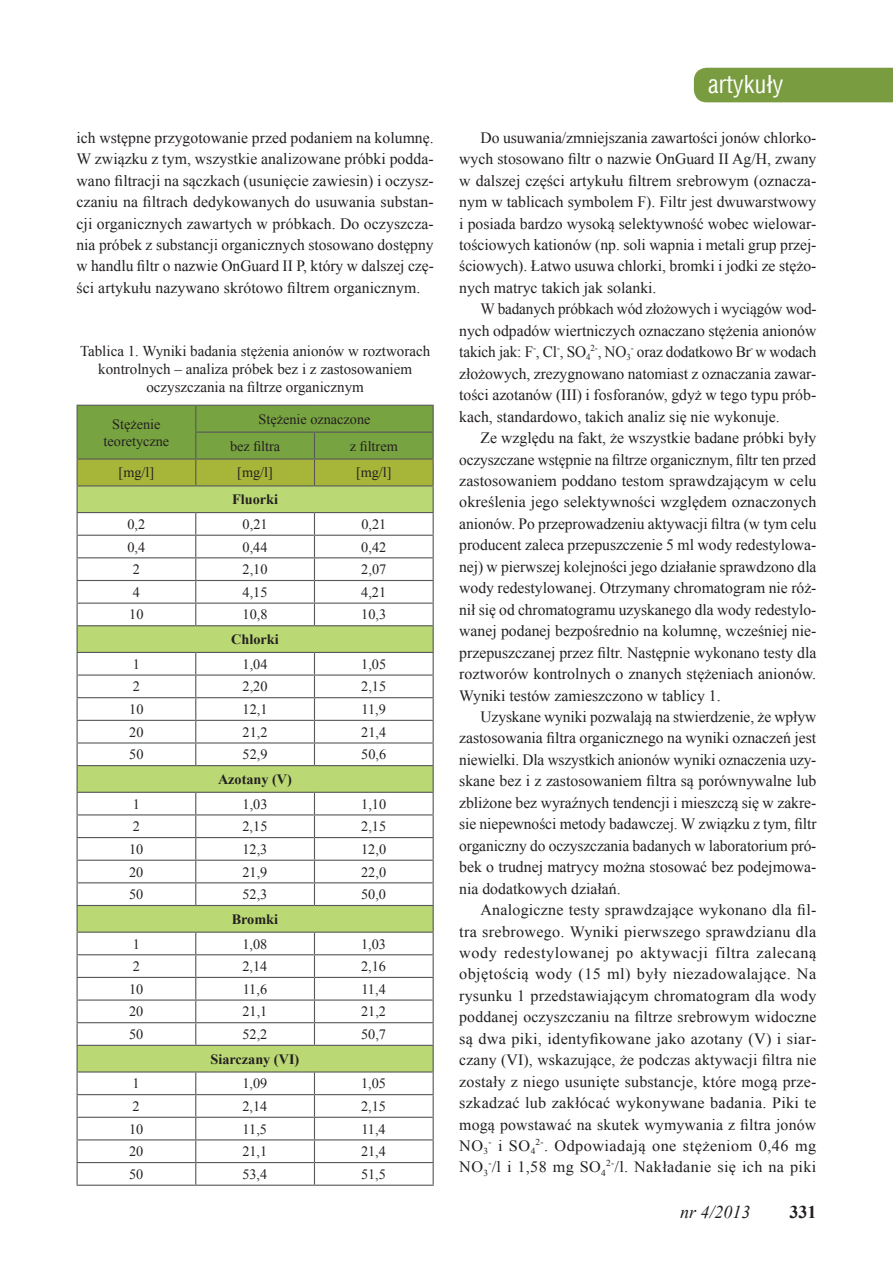
<style>
.page{position:relative;width:893px;height:1263px;background:#fff}
.page>*{position:absolute;margin:0;border:0;box-sizing:border-box;transform-origin:0 0}
.t1{font:24px "Switzerland Condensed";color:#fff}
.t2{font:italic 18px "Times New Roman";color:#231f20}
.t3{font:700 18px "Times New Roman";color:#231f20}
.t4{font:15.75px/21.5px "Times New Roman";color:#231f20;text-align:justify}
.t5{font:15px/18px "Times New Roman";color:#231f20;text-align:center}
.t6{font:14.25px/17.1px "Times New Roman";color:#231f20;text-align:center}
.t7{font:700 14.25px "Times New Roman";color:#231f20}
.t8{font:9.15px "Times New Roman";color:#231f20}
.s1{font-size:15.75px}
</style>
<div class="page">
<div style="left:694px;top:68px;width:199px;height:34px;background:#7a9c40"></div>
<hr style="left:77px;top:1184px;width:119px;height:2px;background:#57585a">
<hr style="left:196px;top:1184px;width:118px;height:2px;background:#57585a">
<hr style="left:314px;top:1184px;width:120px;height:2px;background:#57585a">
<svg style="left:77px;top:405px;width:357px;height:779px"></svg>
<hr style="left:77px;top:1071px;width:119px;height:1px;background:#57585a">
<hr style="left:196px;top:1071px;width:118px;height:1px;background:#57585a">
<hr style="left:314px;top:1071px;width:120px;height:1px;background:#57585a">
<p class="t4" style="left:77px;top:126px;width:359px">ich wstępne przygotowanie przed podaniem na kolumnę.<br>W związku z tym, wszystkie analizowane próbki podda&shy;wano filtracji na sączkach (usunięcie zawiesin) i oczysz&shy;czaniu na filtrach dedykowanych do usuwania substan&shy;cji organicznych zawartych w próbkach. Do oczyszcza&shy;nia próbek z substancji organicznych stosowano dostępny w handlu filtr o nazwie OnGuard II P, który w dalszej czę&shy;ści artykułu nazywano skrótowo filtrem organicznym.</p>
<p class="t5" style="left:80px;top:342px;width:352px">Tablica 1. Wyniki badania stężenia anionów w roztworach kontrolnych – analiza próbek bez i z zastosowaniem oczyszczania na filtrze organicznym</p>
<p class="t6" style="left:104px;top:415px;width:67px">Stężenie teoretyczne</p>
<p class="t6" style="left:230px;top:405px;width:142px;line-height:26.8px;text-align:left;text-indent:28px">Stężenie oznaczone bez filtra</p>
<p class="t6" style="left:350px;top:437px;width:49px">z filtrem</p>
<p class="t6" style="left:119px;top:464px;width:37px">[mg/l]</p>
<p class="t6" style="left:237px;top:464px;width:37px">[mg/l]</p>
<p class="t6" style="left:356px;top:464px;width:37px">[mg/l]</p>
<p class="t7" style="left:232px;top:489px;width:47px">Fluorki</p>
<p class="t6" style="left:128px;top:515px;width:19px">0,2</p>
<p class="t6" style="left:243px;top:515px;width:26px">0,21</p>
<p class="t6" style="left:361px;top:515px;width:26px">0,21</p>
<p class="t6" style="left:128px;top:538px;width:19px">0,4</p>
<p class="t6" style="left:243px;top:538px;width:26px">0,44</p>
<p class="t6" style="left:361px;top:538px;width:26px">0,42</p>
<p class="t6" style="left:133px;top:561px;width:9px">2</p>
<p class="t6" style="left:243px;top:561px;width:26px">2,10</p>
<p class="t6" style="left:361px;top:561px;width:26px">2,07</p>
<p class="t6" style="left:133px;top:583px;width:9px">4</p>
<p class="t6" style="left:243px;top:583px;width:26px">4,15</p>
<p class="t6" style="left:361px;top:583px;width:26px">4,21</p>
<p class="t6" style="left:129px;top:606px;width:16px">10</p>
<p class="t6" style="left:243px;top:606px;width:26px">10,8</p>
<p class="t6" style="left:361px;top:606px;width:26px">10,3</p>
<p class="t7" style="left:231px;top:629px;width:49px">Chlorki</p>
<p class="t6" style="left:133px;top:655px;width:9px">1</p>
<p class="t6" style="left:243px;top:655px;width:26px">1,04</p>
<p class="t6" style="left:361px;top:655px;width:26px">1,05</p>
<p class="t6" style="left:133px;top:678px;width:9px">2</p>
<p class="t6" style="left:243px;top:678px;width:26px">2,20</p>
<p class="t6" style="left:361px;top:678px;width:26px">2,15</p>
<p class="t6" style="left:129px;top:700px;width:16px">10</p>
<p class="t6" style="left:243px;top:700px;width:26px">12,1</p>
<p class="t6" style="left:361px;top:700px;width:26px">11,9</p>
<p class="t6" style="left:129px;top:723px;width:16px">20</p>
<p class="t6" style="left:243px;top:723px;width:26px">21,2</p>
<p class="t6" style="left:361px;top:723px;width:26px">21,4</p>
<p class="t6" style="left:129px;top:746px;width:16px">50</p>
<p class="t6" style="left:243px;top:746px;width:26px">52,9</p>
<p class="t6" style="left:361px;top:746px;width:26px">50,6</p>
<p class="t7" style="left:218px;top:769px;width:76px">Azotany (V)</p>
<p class="t6" style="left:133px;top:795px;width:9px">1</p>
<p class="t6" style="left:243px;top:795px;width:26px">1,03</p>
<p class="t6" style="left:361px;top:795px;width:26px">1,10</p>
<p class="t6" style="left:133px;top:818px;width:9px">2</p>
<p class="t6" style="left:243px;top:818px;width:26px">2,15</p>
<p class="t6" style="left:361px;top:818px;width:26px">2,15</p>
<p class="t6" style="left:129px;top:840px;width:16px">10</p>
<p class="t6" style="left:242px;top:840px;width:26px">12,3</p>
<p class="t6" style="left:361px;top:840px;width:26px">12,0</p>
<p class="t6" style="left:129px;top:863px;width:16px">20</p>
<p class="t6" style="left:242px;top:863px;width:26px">21,9</p>
<p class="t6" style="left:361px;top:863px;width:26px">22,0</p>
<p class="t6" style="left:129px;top:886px;width:16px">50</p>
<p class="t6" style="left:242px;top:886px;width:26px">52,3</p>
<p class="t6" style="left:361px;top:886px;width:26px">50,0</p>
<p class="t7" style="left:232px;top:909px;width:48px">Bromki</p>
<p class="t6" style="left:133px;top:935px;width:9px">1</p>
<p class="t6" style="left:242px;top:935px;width:26px">1,08</p>
<p class="t6" style="left:361px;top:935px;width:26px">1,03</p>
<p class="t6" style="left:133px;top:958px;width:9px">2</p>
<p class="t6" style="left:242px;top:958px;width:26px">2,14</p>
<p class="t6" style="left:361px;top:958px;width:26px">2,16</p>
<p class="t6" style="left:129px;top:980px;width:16px">10</p>
<p class="t6" style="left:243px;top:980px;width:26px">11,6</p>
<p class="t6" style="left:361px;top:980px;width:26px">11,4</p>
<p class="t6" style="left:129px;top:1003px;width:16px">20</p>
<p class="t6" style="left:242px;top:1003px;width:26px">21,1</p>
<p class="t6" style="left:361px;top:1003px;width:26px">21,2</p>
<p class="t6" style="left:129px;top:1025px;width:16px">50</p>
<p class="t6" style="left:242px;top:1025px;width:26px">52,2</p>
<p class="t6" style="left:361px;top:1025px;width:26px">50,7</p>
<p class="t7" style="left:210px;top:1049px;width:90px">Siarczany (VI)</p>
<p class="t6" style="left:133px;top:1075px;width:9px">1</p>
<p class="t6" style="left:242px;top:1075px;width:26px">1,09</p>
<p class="t6" style="left:361px;top:1075px;width:26px">1,05</p>
<p class="t6" style="left:133px;top:1097px;width:9px">2</p>
<p class="t6" style="left:242px;top:1097px;width:26px">2,14</p>
<p class="t6" style="left:361px;top:1097px;width:26px">2,15</p>
<p class="t6" style="left:129px;top:1120px;width:16px">10</p>
<p class="t6" style="left:243px;top:1120px;width:26px">11,5</p>
<p class="t6" style="left:361px;top:1120px;width:26px">11,4</p>
<p class="t6" style="left:129px;top:1143px;width:16px">20</p>
<p class="t6" style="left:242px;top:1143px;width:26px">21,1</p>
<p class="t6" style="left:361px;top:1143px;width:26px">21,4</p>
<p class="t6" style="left:129px;top:1165px;width:16px">50</p>
<p class="t6" style="left:242px;top:1165px;width:26px">53,4</p>
<p class="t6" style="left:361px;top:1165px;width:26px">51,5</p>
<h1 class="t1" style="left:708px;top:70px;width:77px">artykuły</h1>
<p class="t4" style="left:459px;top:126px;width:359px;text-indent:21px">Do usuwania/zmniejszania zawartości jonów chlorko&shy;wych stosowano filtr o nazwie OnGuard II Ag/H, zwany w dalszej części artykułu filtrem srebrowym (oznacza&shy;nym w tablicach symbolem F). Filtr jest dwuwarstwowy i posiada bardzo wysoką selektywność wobec wielowar&shy;tościowych kationów (np. soli wapnia i metali grup przej&shy;ściowych). Łatwo usuwa chlorki, bromki i jodki ze stężo&shy;nych matryc takich jak solanki.</p>
<p class="t4" style="left:459px;top:298px;width:359px;text-indent:21px">W badanych próbkach wód złożowych i wyciągów wod&shy;nych odpadów wiertniczych oznaczano stężenia anionów takich jak: F<sup>-</sup>, Cl<sup>-</sup>, SO<sub>4</sub></p>
<p class="t8" style="left:590px;top:342px;width:42px">2-<span class="s1">, NO</span>3</p>
<p class="t4" style="left:459px;top:341px;width:359px;text-indent:172px"><sup>-</sup> oraz dodatkowo Br<sup>-</sup> w wodach złożowych, zrezygnowano natomiast z oznaczania zawar&shy;tości azotanów (III) i fosforanów, gdyż w tego typu prób&shy;kach, standardowo, takich analiz się nie wykonuje.</p>
<p class="t4" style="left:459px;top:427px;width:359px;text-indent:21px">Ze względu na fakt, że wszystkie badane próbki były oczyszczane wstępnie na filtrze organicznym, filtr ten przed zastosowaniem poddano testom sprawdzającym w celu określenia jego selektywności względem oznaczonych anionów. Po przeprowadzeniu aktywacji filtra (w tym celu producent zaleca przepuszczenie 5 ml wody redestylowa&shy;nej) w pierwszej kolejności jego działanie sprawdzono dla wody redestylowanej. Otrzymany chromatogram nie róż&shy;nił się od chromatogramu uzyskanego dla wody redestylo&shy;wanej podanej bezpośrednio na kolumnę, wcześniej nie&shy;przepuszczanej przez filtr. Następnie wykonano testy dla roztworów kontrolnych o znanych stężeniach anionów.<br>Wyniki testów zamieszczono w tablicy 1.</p>
<p class="t4" style="left:459px;top:706px;width:359px;text-indent:21px">Uzyskane wyniki pozwalają na stwierdzenie, że wpływ zastosowania filtra organicznego na wyniki oznaczeń jest niewielki. Dla wszystkich anionów wyniki oznaczenia uzy&shy;skane bez i z zastosowaniem filtra są porównywalne lub zbliżone bez wyraźnych tendencji i mieszczą się w zakre&shy;sie niepewności metody badawczej. W związku z tym, filtr organiczny do oczyszczania badanych w laboratorium pró&shy;bek o trudnej matrycy można stosować bez podejmowa&shy;nia dodatkowych działań.</p>
<p class="t4" style="left:459px;top:899px;width:359px;text-indent:21px">Analogiczne testy sprawdzające wykonano dla fil&shy;tra srebrowego. Wyniki pierwszego sprawdzianu dla wody redestylowanej po aktywacji filtra zalecaną objętością wody (15 ml) były niezadowalające. Na rysunku 1 przedstawiającym chromatogram dla wody poddanej oczyszczaniu na filtrze srebrowym widoczne są dwa piki, identyfikowane jako azotany (V) i siar&shy;czany (VI), wskazujące, że podczas aktywacji filtra nie zostały z niego usunięte substancje, które mogą prze&shy;szkadzać lub zakłócać wykonywane badania. Piki te mogą powstawać na skutek wymywania z filtra jonów NO<sub>3</sub><sup>-</sup> i SO<sub>4</sub><sup>2-</sup>. Odpowiadają one stężeniom 0,46 mg NO<sub>3</sub><sup>-</sup>/l i 1,58 mg SO<sub>4</sub><sup>2-</sup>/l. Nakładanie się ich na piki</p>
<p class="t2" style="left:680px;top:1200px;width:72px">nr 4/2013</p>
<p class="t3" style="left:789px;top:1199px;width:28px">331</p>
</div>
